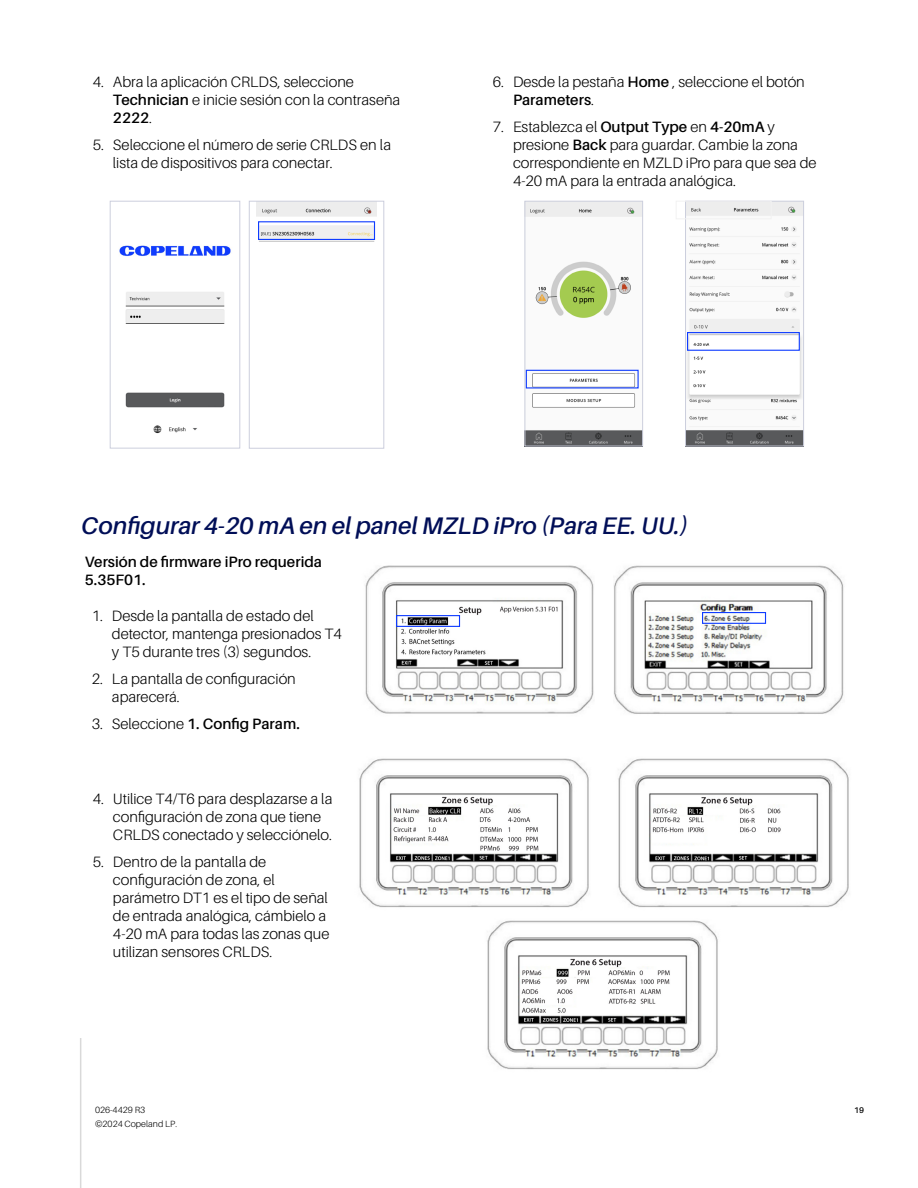
<style>
.page{position:relative;width:918px;height:1188px;background:#fff}
.page>*{position:absolute;margin:0;border:0;box-sizing:border-box;transform-origin:0 0}
.t1{font:italic 600 24px "Aileron";color:#000e57}
.t2{font:300 15px/18px "Aileron";color:#000}
.t3{font:600 15px/18px "Aileron";color:#000}
.t4{font:300 9px "Aileron";color:#000}
.t5{font:600 8.25px "Aileron";color:#000}
.s1{font-weight:600}
.s2{font-weight:300}
</style>
<div class="page">
<hr style="left:80px;top:1038px;width:1px;height:150px;background:#d9d9d9">
<img style="left:359px;top:758px;width:230px;height:150px">
<img style="left:487px;top:920px;width:231px;height:150px">
<img style="left:618px;top:758px;width:231px;height:150px">
<img style="left:119px;top:245px;width:112px;height:189px">
<div style="left:110px;top:201px;width:130px;height:247px;border:1px solid #cccfdd"></div>
<img style="left:257px;top:203px;width:119px;height:39px">
<div style="left:249px;top:201px;width:135px;height:247px;border:1px solid #cccfdd"></div>
<div style="left:258px;top:221px;width:117px;height:19px;border:1px solid #0f3cff"></div>
<img style="left:527px;top:203px;width:114px;height:241px">
<div style="left:525px;top:201px;width:118px;height:245px;border:1px solid #cccfdd"></div>
<img style="left:687px;top:203px;width:115px;height:241px">
<div style="left:685px;top:201px;width:119px;height:245px;border:1px solid #cccfdd"></div>
<div style="left:526px;top:370px;width:113px;height:18px;border:1px solid #0f3cff"></div>
<div style="left:676px;top:201px;width:95px;height:18px;border:1px solid #f2f2f2"></div>
<div style="left:687px;top:332px;width:113px;height:19px;border:1px solid #0f3cff"></div>
<img style="left:614px;top:565px;width:230px;height:149px">
<img style="left:365px;top:565px;width:229px;height:149px">
<div style="left:396px;top:615px;width:64px;height:12px;border:1px solid #0f3cff"></div>
<div style="left:702px;top:612px;width:64px;height:12px;border:1px solid #0f3cff"></div>
<p class="t2" style="left:113px;top:73px;width:289px;text-indent:-20px">4. Abra la aplicación CRLDS, seleccione<br><span class="s1">Technician</span> e inicie sesión con la contraseña<br><span class="s1">2222</span>.</p>
<p class="t2" style="left:113px;top:136px;width:280px;text-indent:-20px">5. Seleccione el número de serie CRLDS en la lista de dispositivos para conectar.</p>
<p class="t2" style="left:513px;top:73px;width:293px;text-indent:-20px">6. Desde la pestaña <span class="s1">Home</span> , seleccione el botón<br><span class="s1">Parameters</span>.</p>
<p class="t2" style="left:513px;top:118px;width:305px;text-indent:-20px">7. Establezca el <span class="s1">Output Type</span> en <span class="s1">4-20mA</span> y presione <span class="s1">Back</span> para guardar. Cambie la zona correspondiente en MZLD iPro para que sea de 4-20 mA para la entrada analógica.</p>
<h1 class="t1" style="left:81px;top:512px;width:609px">Configurar 4-20 mA en el panel MZLD iPro (Para EE. UU.)</h1>
<p class="t3" style="left:85px;top:552px;width:239px">Versión de firmware iPro requerida<br>5.35F01.</p>
<p class="t2" style="left:112px;top:607px;width:232px;text-indent:-20px">1. Desde la pantalla de estado del detector, mantenga presionados T4 y T5 durante tres (3) segundos.</p>
<p class="t2" style="left:112px;top:670px;width:185px;text-indent:-20px">2. La pantalla de configuración aparecerá.</p>
<p class="t3" style="left:92px;top:714px;width:210px"><span class="s2">3. Seleccione</span> 1. Config Param.</p>
<p class="t2" style="left:113px;top:790px;width:221px;text-indent:-20px">4. Utilice T4/T6 para desplazarse a la configuración de zona que tiene<br>CRLDS conectado y selecciónelo.</p>
<p class="t2" style="left:113px;top:853px;width:218px;text-indent:-20px">5. Dentro de la pantalla de configuración de zona, el parámetro DT1 es el tipo de señal de entrada analógica, cámbielo a<br>4-20 mA para todas las zonas que utilizan sensores CRLDS.</p>
<p class="t4" style="left:95px;top:1105px;width:52px">026-4429 R3</p>
<p class="t5" style="left:854px;top:1106px;width:11px">19</p>
<p class="t4" style="left:95px;top:1119px;width:84px">©2024 Copeland LP.</p>
</div>
